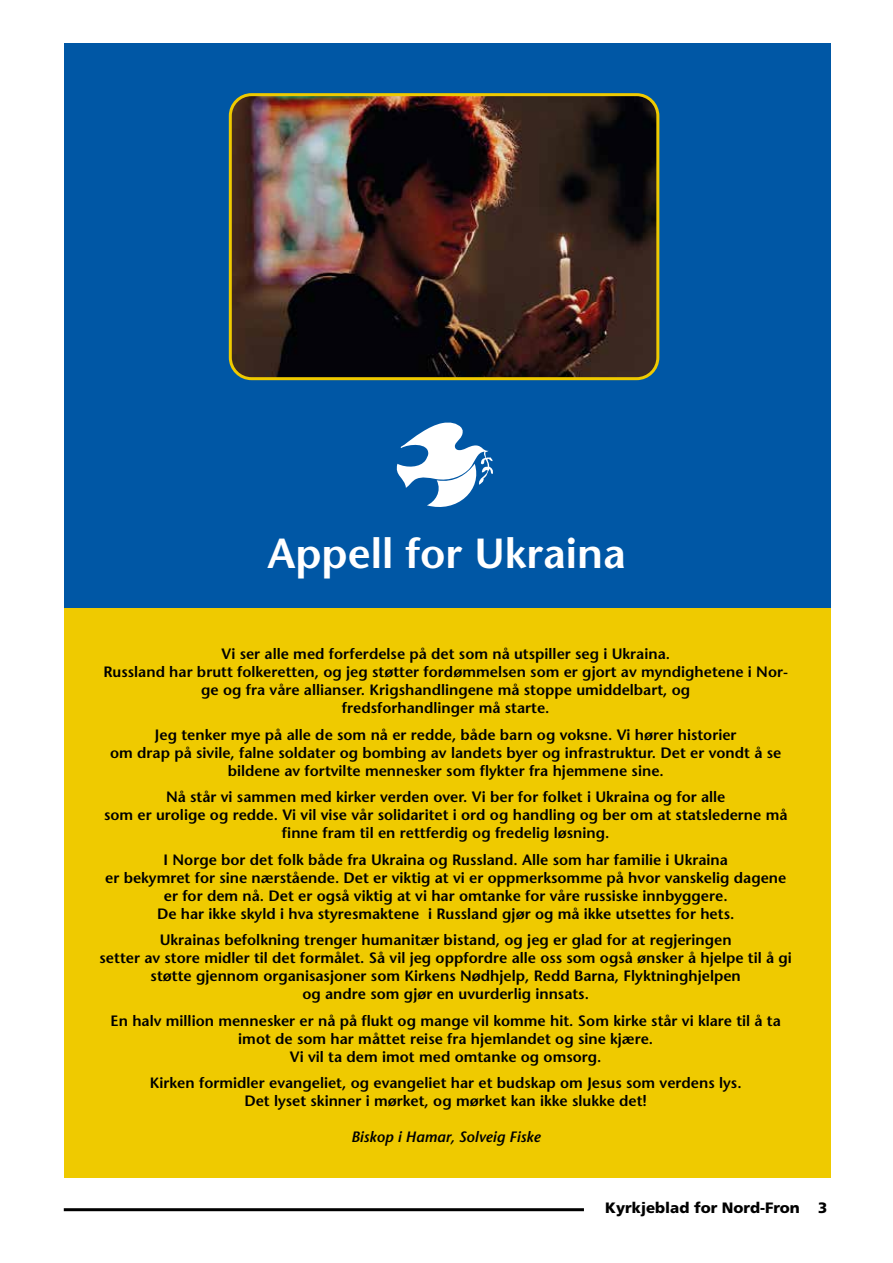
<style>
.page{position:relative;width:893px;height:1263px;background:#fff}
.page>*{position:absolute;margin:0;border:0;box-sizing:border-box;transform-origin:0 0}
.t1{font:600 42px "Stone Sans Std";color:#fff}
.t2{font:600 15px/18px "Stone Sans Std";color:#000;text-align:center}
.t3{font:italic 600 15px "Stone Sans Std";color:#000}
.t4{font:900 15px "Frutiger";color:#000}
</style>
<div class="page">
<hr style="left:64px;top:1208px;width:520px;height:3px;background:#000">
<div style="left:64px;top:43px;width:767px;height:570px;background:#0057a5"></div>
<div style="left:64px;top:608px;width:767px;height:570px;background:#efca00"></div>
<svg style="left:396px;top:422px;width:97px;height:85px"></svg>
<img style="left:232px;top:97px;width:424px;height:280px">
<div style="left:229px;top:93px;width:430px;height:287px;border:3px solid #efca00;border-radius:21px"></div>
<h1 class="t1" style="left:267px;top:528px;width:360px">Appell for Ukraina</h1>
<p class="t2" style="left:103px;top:645px;width:686px">Vi ser alle med forferdelse på det som nå utspiller seg i Ukraina.<br>Russland har brutt folkeretten, og jeg støtter fordømmelsen som er gjort av myndighetene i Nor&shy;ge og fra våre allianser. Krigshandlingene må stoppe umiddelbart, og<br>fredsforhandlinger må starte.</p>
<p class="t2" style="left:110px;top:725px;width:673px">Jeg tenker mye på alle de som nå er redde, både barn og voksne. Vi hører historier<br>om drap på sivile, falne soldater og bombing av landets byer og infrastruktur. Det er vondt å se bildene av fortvilte mennesker som flykter fra hjemmene sine.</p>
<p class="t2" style="left:104px;top:788px;width:685px">Nå står vi sammen med kirker verden over. Vi ber for folket i Ukraina og for alle<br>som er urolige og redde. Vi vil vise vår solidaritet i ord og handling og ber om at statslederne må finne fram til en rettferdig og fredelig løsning.</p>
<p class="t2" style="left:105px;top:850px;width:683px">I Norge bor det folk både fra Ukraina og Russland. Alle som har familie i Ukraina<br>er bekymret for sine nærstående. Det er viktig at vi er oppmerksomme på hvor vanskelig dagene er for dem nå. Det er også viktig at vi har omtanke for våre russiske innbyggere.<br>De har ikke skyld i hva styresmaktene i Russland gjør og må ikke utsettes for hets.</p>
<p class="t2" style="left:100px;top:931px;width:694px">Ukrainas befolkning trenger humanitær bistand, og jeg er glad for at regjeringen<br>setter av store midler til det formålet. Så vil jeg oppfordre alle oss som også ønsker å hjelpe til å gi støtte gjennom organisasjoner som Kirkens Nødhjelp, Redd Barna, Flyktninghjelpen<br>og andre som gjør en uvurderlig innsats.</p>
<p class="t2" style="left:111px;top:1011px;width:672px">En halv million mennesker er nå på flukt og mange vil komme hit. Som kirke står vi klare til å ta imot de som har måttet reise fra hjemlandet og sine kjære.<br>Vi vil ta dem imot med omtanke og omsorg.</p>
<p class="t2" style="left:150px;top:1074px;width:593px">Kirken formidler evangeliet, og evangeliet har et budskap om Jesus som verdens lys.<br>Det lyset skinner i mørket, og mørket kan ikke slukke det!</p>
<p class="t3" style="left:351px;top:1128px;width:191px">Biskop i Hamar, Solveig Fiske</p>
<p class="t4" style="left:605px;top:1199px;width:224px">Kyrkjeblad for Nord-Fron 3</p>
</div>
